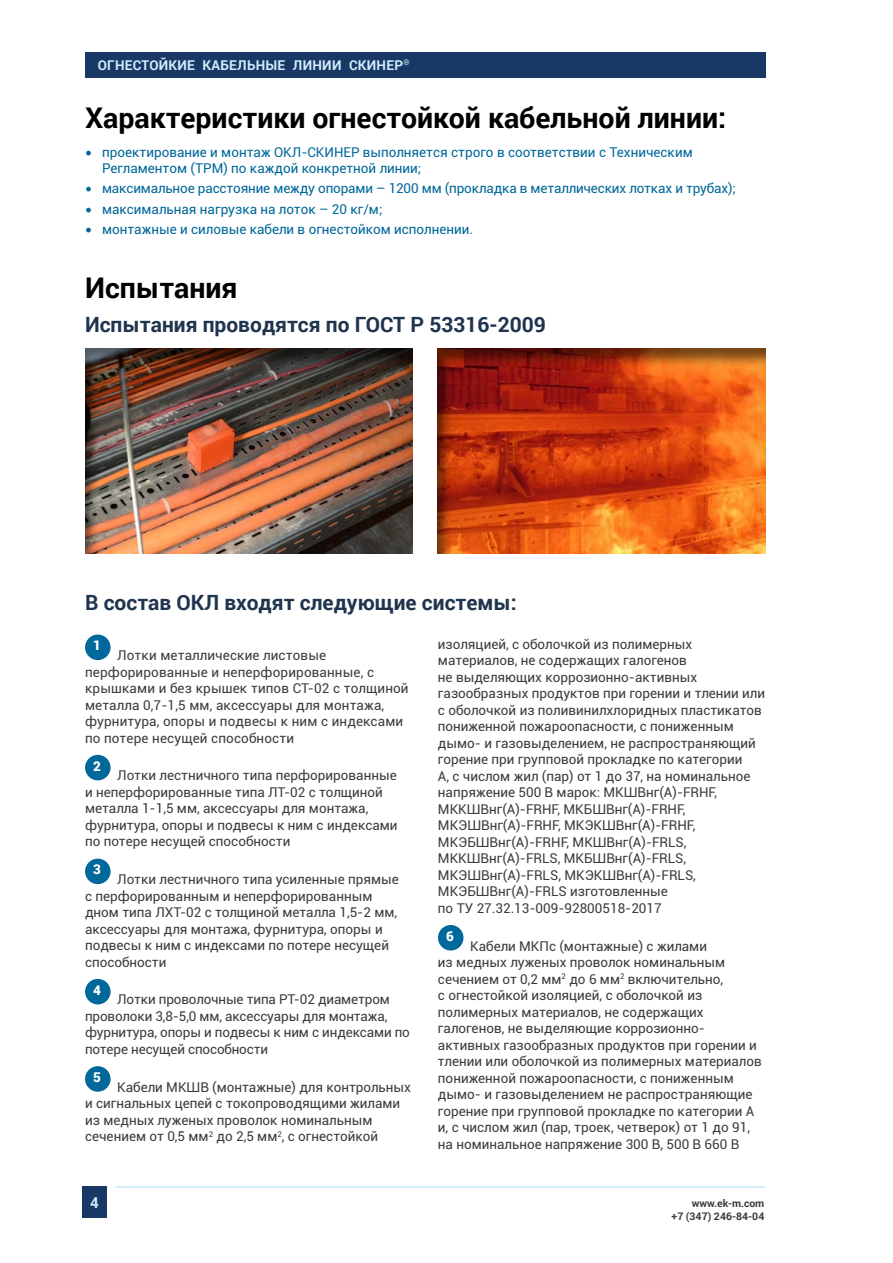
<style>
.page{position:relative;width:893px;height:1263px;background:#fff}
.page>*{position:absolute;margin:0;border:0;box-sizing:border-box;transform-origin:0 0}
.t1{font:700 28.5px "Roboto";color:#000}
.t2{font:700 21px "Roboto";color:#1f344d}
.t3{font:700 15px "Roboto";color:#d2ecfc}
.t4{font:13.5px/16.5px "Roboto";color:#3c3c3b}
.t5{font:13.5px/16.2px "Roboto";color:#00689a}
.t6{font:700 13.5px "Roboto";letter-spacing:.02em;color:#d2ecfc}
.t7{font:900 13.5px "Roboto";color:#fff}
.t8{font:700 10.5px/12.6px "Roboto";color:#3c3c3b;text-align:right}
.s1{font-family:"Minion Pro";font-size:18px}
</style>
<div class="page">
<hr style="left:116px;top:1186px;width:648px;height:2px;background:#d2ecfc">
<div style="left:82px;top:1186px;width:25px;height:32px;background:#183965"></div>
<div style="left:85px;top:52px;width:680px;height:26px;background:#183965"></div>
<div style="left:85px;top:635px;width:26px;height:25px;background:#00689a;border-radius:50%"></div>
<div style="left:85px;top:755px;width:26px;height:25px;background:#00689a;border-radius:50%"></div>
<div style="left:85px;top:859px;width:26px;height:25px;background:#00689a;border-radius:50%"></div>
<div style="left:85px;top:979px;width:26px;height:25px;background:#00689a;border-radius:50%"></div>
<div style="left:85px;top:1066px;width:26px;height:26px;background:#00689a;border-radius:50%"></div>
<div style="left:438px;top:925px;width:25px;height:25px;background:#00689a;border-radius:50%"></div>
<div style="left:72px;top:339px;width:354px;height:216px;background:#000;opacity:.54"></div>
<div style="left:425px;top:339px;width:355px;height:217px;background:#000;opacity:.54"></div>
<p class="t6" style="left:98px;top:55px;width:313px">ОГНЕСТОЙКИЕ КАБЕЛЬНЫЕ ЛИНИИ СКИНЕР<sup>®</sup></p>
<h1 class="t1" style="left:85px;top:97px;width:643px">Характеристики огнестойкой кабельной линии:</h1>
<p class="t5" style="left:102px;top:143px;width:592px;text-indent:-17px"><span class="s1">•</span> проектирование и монтаж ОКЛ-СКИНЕР выполняется строго в соответствии с Техническим<br>Регламентом (ТРМ) по каждой конкретной линии;</p>
<p class="t5" style="left:85px;top:180px;width:653px"><span class="s1">•</span> максимальное расстояние между опорами – 1200 мм (прокладка в металлических лотках и трубах);</p>
<p class="t5" style="left:85px;top:200px;width:299px"><span class="s1">•</span> максимальная нагрузка на лоток – 20 кг/м;</p>
<p class="t5" style="left:85px;top:221px;width:389px"><span class="s1">•</span> монтажные и силовые кабели в огнестойком исполнении.</p>
<h1 class="t1" style="left:85px;top:268px;width:154px">Испытания</h1>
<h2 class="t2" style="left:85px;top:310px;width:462px">Испытания проводятся по ГОСТ Р 53316-2009</h2>
<h2 class="t2" style="left:85px;top:587px;width:433px">В состав ОКЛ входят следующие системы:</h2>
<p class="t7" style="left:93px;top:636px;width:9px">1</p>
<p class="t4" style="left:85px;top:646px;width:325px;text-indent:32px">Лотки металлические листовые перфорированные и неперфорированные, с крышками и без крышек типов СТ-02 с толщиной металла 0,7-1,5 мм, аксессуары для монтажа, фурнитура, опоры и подвесы к ним с индексами по потере несущей способности</p>
<p class="t7" style="left:93px;top:756px;width:9px">2</p>
<p class="t4" style="left:85px;top:767px;width:314px;text-indent:32px">Лотки лестничного типа перфорированные и неперфорированные типа ЛТ-02 с толщиной металла 1-1,5 мм, аксессуары для монтажа, фурнитура, опоры и подвесы к ним с индексами по потере несущей способности</p>
<p class="t7" style="left:93px;top:860px;width:9px">3</p>
<p class="t4" style="left:85px;top:870px;width:315px;text-indent:32px">Лотки лестничного типа усиленные прямые c перфорированным и неперфорированным дном типа ЛХТ-02 с толщиной металла 1,5-2 мм, аксессуары для монтажа, фурнитура, опоры и подвесы к ним с индексами по потере несущей способности</p>
<p class="t7" style="left:93px;top:980px;width:9px">4</p>
<p class="t4" style="left:85px;top:991px;width:326px;text-indent:32px">Лотки проволочные типа РТ-02 диаметром проволоки 3,8-5,0 мм, аксессуары для монтажа, фурнитура, опоры и подвесы к ним с индексами по потере несущей способности</p>
<p class="t7" style="left:93px;top:1067px;width:9px">5</p>
<p class="t4" style="left:85px;top:1078px;width:328px;text-indent:32px">Кабели МКШВ (монтажные) для контрольных и сигнальных цепей с токопроводящими жилами из медных луженых проволок номинальным сечением от 0,5 мм<sup>2</sup> до 2,5 мм<sup>2</sup>, с огнестойкой</p>
<p class="t3" style="left:90px;top:1192px;width:10px">4</p>
<p class="t4" style="left:438px;top:635px;width:329px">изоляцией, с оболочкой из полимерных материалов, не содержащих галогенов<br>не выделяющих коррозионно-активных газообразных продуктов при горении и тлении или с оболочкой из поливинилхлоридных пластикатов пониженной пожароопасности, с пониженным дымо- и газовыделением, не распространяющий горение при групповой прокладке по категории<br>А, с числом жил (пар) от 1 до 37, на номинальное напряжение 500 В марок: МКШВнг(А)-FRHF, МККШВнг(А)-FRHF, МКБШВнг(А)-FRHF, МКЭШВнг(А)-FRHF, МКЭКШВнг(А)-FRHF, МКЭБШВнг(А)-FRHF, МКШВнг(А)-FRLS, МККШВнг(А)-FRLS, МКБШВнг(А)-FRLS, МКЭШВнг(А)-FRLS, МКЭКШВнг(А)-FRLS, МКЭБШВнг(А)-FRLS изготовленные<br>по ТУ 27.32.13-009-92800518-2017</p>
<p class="t7" style="left:446px;top:926px;width:9px">6</p>
<p class="t4" style="left:438px;top:937px;width:325px;text-indent:32px">Кабели МКПс (монтажные) с жилами<br>из медных луженых проволок номинальным сечением от 0,2 мм<sup>2</sup> до 6 мм<sup>2</sup> включительно,<br>с огнестойкой изоляцией, с оболочкой из полимерных материалов, не содержащих галогенов, не выделяющие коррозионно&shy;активных газообразных продуктов при горении и тлении или оболочкой из полимерных материалов пониженной пожароопасности, с пониженным дымо- и газовыделением не распространяющие горение при групповой прокладке по категории А и, с числом жил (пар, троек, четверок) от 1 до 91, на номинальное напряжение 300 В, 500 В 660 В</p>
<p class="t8" style="left:672px;top:1196px;width:94px">www.ek-m.com<br>+7 (347) 246-84-04</p>
</div>
